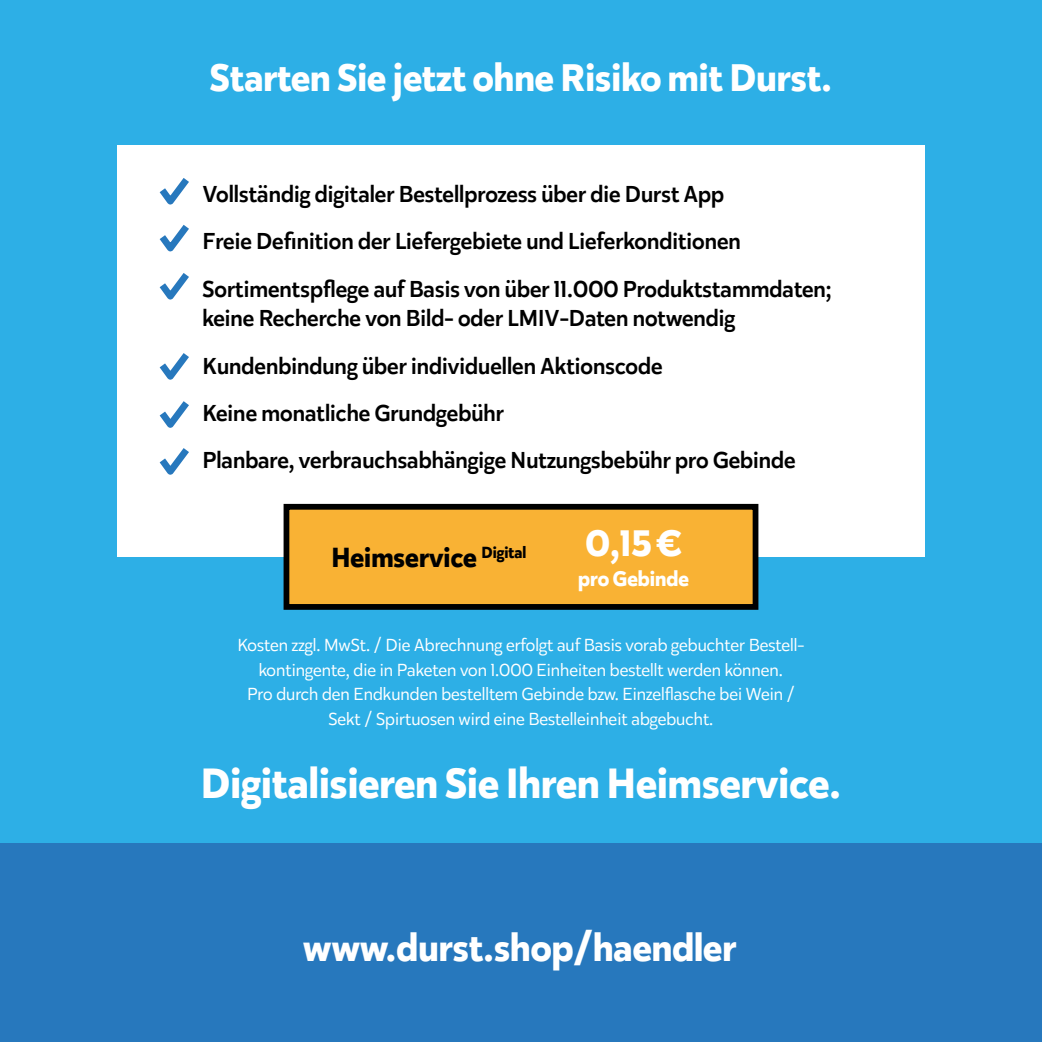
<style>
.page{position:relative;width:1042px;height:1042px;background:#fff}
.page>*{position:absolute;margin:0;border:0;box-sizing:border-box;transform-origin:0 0}
.t1{font:700 42.35px "Karu";color:#fff}
.t2{font:700 38.5px "Karu";color:#fff}
.t3{font:700 36.93px "Karu";color:#fff}
.t4{font:700 27.65px "Karu";color:#000}
.t5{font:500 23.1px/47.2px "Karu";color:#000}
.t6{font:700 21.18px "Karu";color:#fff}
.t7{font:17.5px/24.5px "Karu";color:#fff;text-align:center}
</style>
<div class="page">
<div style="left:0;top:0;width:1042px;height:1025px;background:#2dafe6"></div>
<div style="left:0;top:843px;width:1042px;height:198px;background:#2778bd"></div>
<div style="left:117px;top:145px;width:808px;height:412px;background:#fff"></div>
<svg style="left:159px;top:178px;width:30px;height:74px"></svg>
<svg style="left:159px;top:273px;width:30px;height:27px"></svg>
<svg style="left:159px;top:353px;width:30px;height:27px"></svg>
<svg style="left:159px;top:401px;width:30px;height:74px"></svg>
<div style="left:286px;top:507px;width:469px;height:100px;background:#f9b234"></div>
<div style="left:283px;top:504px;width:475px;height:106px;border:6px solid #000"></div>
<h2 class="t2" style="left:210px;top:51px;width:623px">Starten Sie jetzt ohne Risiko mit Durst.</h2>
<p class="t5" style="left:203px;top:170px;width:632px">Vollständig digitaler Bestellprozess über die Durst App<br>Freie Definition der Liefergebiete und Lieferkonditionen<br>Sortimentspflege auf Basis von über 11.000 Produktstammdaten;</p>
<p class="t5" style="left:203px;top:295px;width:594px">keine Recherche von Bild- oder LMIV-Daten notwendig Kundenbindung über individuellen Aktionscode<br>Keine monatliche Grundgebühr<br>Planbare, verbrauchsabhängige Nutzungsbebühr pro Gebinde</p>
<p class="t4" style="left:331px;top:538px;width:196px">Heimservice <sup>Digital</sup></p>
<h3 class="t3" style="left:585px;top:517px;width:98px">0,15 €</h3>
<p class="t6" style="left:578px;top:563px;width:112px">pro Gebinde</p>
<p class="t7" style="left:237px;top:633px;width:568px">Kosten zzgl. MwSt. / Die Abrechnung erfolgt auf Basis vorab gebuchter Bestell&shy;kontingente, die in Paketen von 1.000 Einheiten bestellt werden können.<br>Pro durch den Endkunden bestelltem Gebinde bzw. Einzelflasche bei Wein / Sekt / Spirtuosen wird eine Bestelleinheit abgebucht.</p>
<h1 class="t1" style="left:201px;top:754px;width:642px">Digitalisieren Sie Ihren Heimservice.</h1>
<h2 class="t2" style="left:303px;top:920px;width:434px">www.durst.shop/haendler</h2>
</div>
